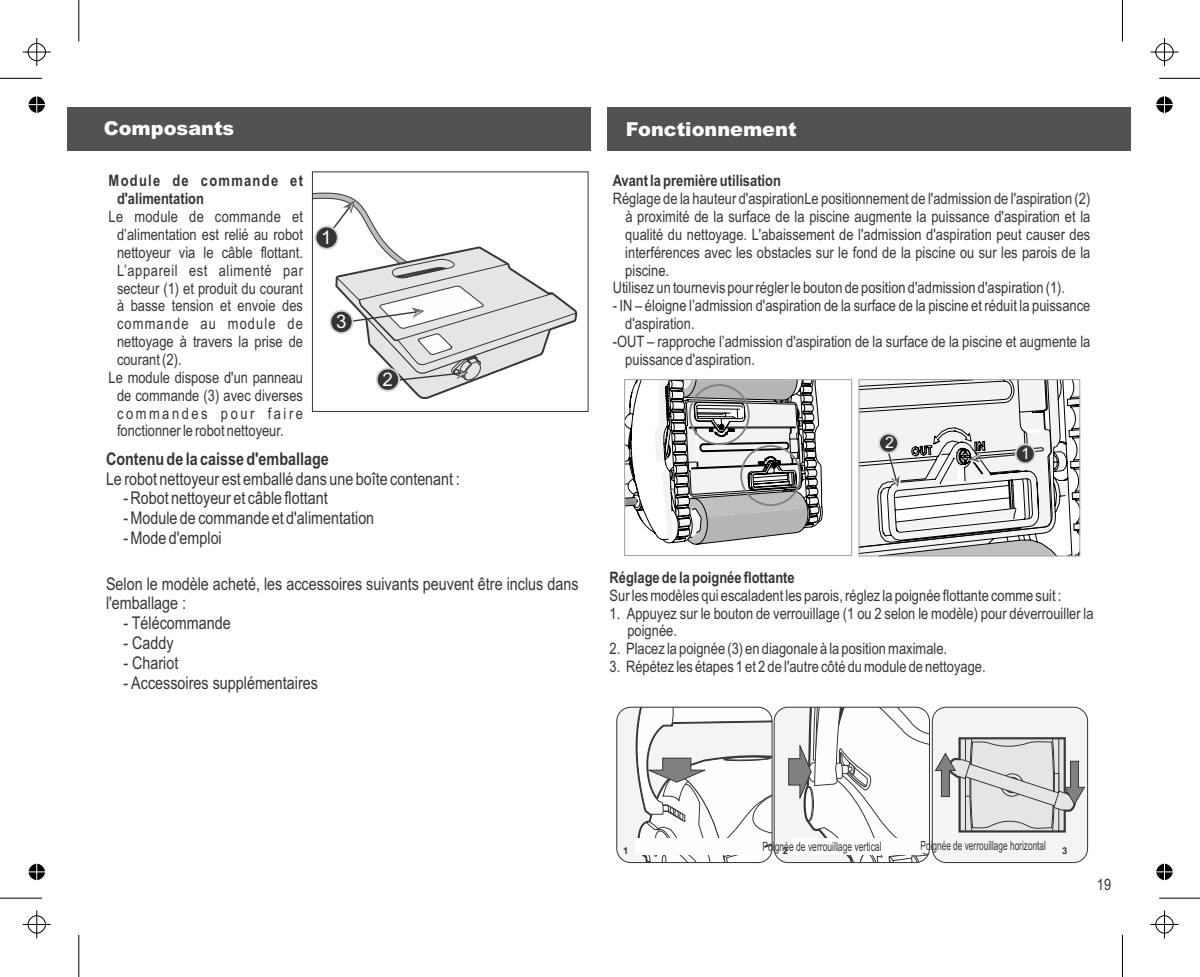
<style>
.page{position:relative;width:1200px;height:977px;background:#fff}
.page>*{position:absolute;margin:0;border:0;box-sizing:border-box;transform-origin:0 0}
.t1{font:900 19.25px "Arial";color:#fefefe}
.t2{font:18.72px "Arial";color:#fff}
.t3{font:17.5px/19.8px "Arial Narrow";color:#353535}
.t4{font:700 17.5px "Arial Narrow";color:#353535}
.t5{font:15.92px "Arial";color:#fff}
.t6{font:15.75px/17.8px "Arial Narrow";color:#353535}
.t7{font:700 15.75px "Arial Narrow";color:#353535}
.t8{font:700 15.75px/18px "Arial Narrow";letter-spacing:.08em;color:#353535}
.t9{font:15.75px "Arial Narrow";letter-spacing:.04em;color:#353535}
.t10{font:15.75px "Arial Narrow";letter-spacing:.02em;color:#353535}
.t11{font:15.75px "Arial Narrow";letter-spacing:.07em;color:#353535}
.t12{font:15.75px "Arial Narrow";letter-spacing:.16em;color:#353535}
.t13{font:12.6px "Arial Narrow";color:#353535;scale:.8 1}
.t14{font:12.6px "Arial Narrow";color:#353535;scale:.82 1}
.t15{font:700 9.45px "Arial";color:#353535}
</style>
<div class="page">
<div style="left:616px;top:706px;width:156px;height:156px;background:#f4f4f4;border-radius:14px"></div>
<svg style="left:634px;top:706px;width:138px;height:156px"></svg>
<div style="left:774px;top:706px;width:155px;height:156px;background:#f4f4f4;border-radius:14px"></div>
<svg style="left:788px;top:706px;width:296px;height:156px"></svg>
<div style="left:635px;top:837px;width:129px;height:17px;background:#fefefe"></div>
<div style="left:792px;top:837px;width:130px;height:17px;background:#fefefe"></div>
<div style="left:67px;top:107px;width:524px;height:44px;background:#525252"></div>
<div style="left:607px;top:107px;width:523px;height:44px;background:#525252"></div>
<svg style="left:625px;top:379px;width:226px;height:176px"></svg>
<svg style="left:860px;top:379px;width:220px;height:177px"></svg>
<div style="left:878px;top:432px;width:20px;height:21px;background:#353535;border:2px solid #d3d3d3;border-radius:50%"></div>
<div style="left:858px;top:379px;width:221px;height:177px;border:1px solid #a0a0a0"></div>
<svg style="left:312px;top:190px;width:265px;height:209px"></svg>
<div style="left:329px;top:310px;width:24px;height:24px;background:#353535;border:2px solid #d3d3d3;border-radius:50%"></div>
<hr style="left:0;top:897px;width:42px;height:1px;background:#000">
<hr style="left:78px;top:934px;width:1px;height:42px;background:#000">
<hr style="left:0;top:78px;width:42px;height:1px;background:#000">
<hr style="left:78px;top:0;width:1px;height:42px;background:#000">
<hr style="left:1158px;top:78px;width:41px;height:1px;background:#000">
<hr style="left:1121px;top:0;width:1px;height:42px;background:#000">
<hr style="left:1158px;top:897px;width:41px;height:1px;background:#000">
<hr style="left:1121px;top:934px;width:1px;height:42px;background:#000">
<svg style="left:23px;top:910px;width:28px;height:28px"></svg>
<svg style="left:23px;top:38px;width:28px;height:28px"></svg>
<svg style="left:1150px;top:38px;width:28px;height:28px"></svg>
<svg style="left:1150px;top:910px;width:28px;height:28px"></svg>
<svg style="left:28px;top:863px;width:18px;height:18px"></svg>
<svg style="left:28px;top:96px;width:18px;height:18px"></svg>
<svg style="left:1155px;top:96px;width:19px;height:18px"></svg>
<svg style="left:1155px;top:863px;width:19px;height:18px"></svg>
<p class="t1" style="left:104px;top:121px;width:132px">Composants</p>
<p class="t1" style="left:626px;top:122px;width:172px">Fonctionnement</p>
<p class="t8" style="left:117px;top:173px;width:187px;text-indent:-8px">Module de commande et d'alimentation</p>
<p class="t10" style="left:109px;top:211px;width:196px">Le module de commande et</p>
<p class="t6" style="left:117px;top:227px;width:187px">d’alimentation est relié au robot</p>
<p class="t6" style="left:117px;top:245px;width:187px">nettoyeur via le câble flottant.</p>
<p class="t9" style="left:117px;top:264px;width:187px">L’appareil est alimenté par</p>
<p class="t6" style="left:117px;top:280px;width:187px">secteur (1) et produit du courant</p>
<p class="t6" style="left:117px;top:298px;width:187px">à basse tension et envoie des</p>
<p class="t11" style="left:117px;top:318px;width:187px">commande au module de</p>
<p class="t6" style="left:117px;top:334px;width:187px">nettoyage à travers la prise de</p>
<p class="t6" style="left:117px;top:352px;width:66px">courant (2).</p>
<p class="t6" style="left:109px;top:370px;width:196px">Le module dispose d'un panneau</p>
<p class="t6" style="left:117px;top:387px;width:187px">de commande (3) avec diverses</p>
<p class="t12" style="left:117px;top:407px;width:187px">commandes pour faire</p>
<p class="t6" style="left:117px;top:423px;width:168px">fonctionner le robot nettoyeur.</p>
<p class="t4" style="left:106px;top:452px;width:224px">Contenu de la caisse d'emballage</p>
<p class="t3" style="left:106px;top:470px;width:355px">Le robot nettoyeur est emballé dans une boîte contenant :</p>
<p class="t3" style="left:123px;top:490px;width:206px">- Robot nettoyeur et câble flottant</p>
<p class="t3" style="left:123px;top:509px;width:252px">- Module de commande et d'alimentation</p>
<p class="t3" style="left:123px;top:529px;width:100px">- Mode d'emploi</p>
<p class="t3" style="left:106px;top:575px;width:474px">Selon le modèle acheté, les accessoires suivants peuvent être inclus dans l'emballage :</p>
<p class="t3" style="left:123px;top:614px;width:109px">- Télécommande</p>
<p class="t3" style="left:123px;top:634px;width:52px">- Caddy</p>
<p class="t3" style="left:123px;top:654px;width:57px">- Chariot</p>
<p class="t3" style="left:123px;top:674px;width:196px">- Accessoires supplémentaires</p>
<p class="t2" style="left:321px;top:230px;width:12px">1</p>
<p class="t2" style="left:336px;top:314px;width:12px">3</p>
<p class="t2" style="left:382px;top:372px;width:12px">2</p>
<p class="t7" style="left:612px;top:175px;width:170px">Avant la première utilisation</p>
<p class="t6" style="left:612px;top:191px;width:479px">Réglage de la hauteur d'aspirationLe positionnement de l'admission de l'aspiration (2)</p>
<p class="t6" style="left:625px;top:209px;width:466px">à proximité de la surface de la piscine augmente la puissance d'aspiration et la</p>
<p class="t6" style="left:625px;top:227px;width:466px">qualité du nettoyage. L'abaissement de l'admission d'aspiration peut causer des</p>
<p class="t6" style="left:625px;top:244px;width:466px">interférences avec les obstacles sur le fond de la piscine ou sur les parois de la</p>
<p class="t6" style="left:625px;top:262px;width:45px">piscine.</p>
<p class="t6" style="left:612px;top:280px;width:454px">Utilisez un tournevis pour régler le bouton de position d'admission d'aspiration (1).</p>
<p class="t6" style="left:612px;top:298px;width:479px">- IN – éloigne l’admission d'aspiration de la surface de la piscine et réduit la puissance</p>
<p class="t6" style="left:625px;top:316px;width:71px">d'aspiration.</p>
<p class="t6" style="left:612px;top:334px;width:479px">-OUT – rapproche l’admission d'aspiration de la surface de la piscine et augmente la</p>
<p class="t6" style="left:625px;top:351px;width:131px">puissance d'aspiration.</p>
<p class="t5" style="left:885px;top:436px;width:10px">2</p>
<p class="t5" style="left:1020px;top:447px;width:10px">1</p>
<p class="t7" style="left:609px;top:571px;width:187px">Réglage de la poignée flottante</p>
<p class="t6" style="left:609px;top:587px;width:453px">Sur les modèles qui escaladent les parois, réglez la poignée flottante comme suit :</p>
<p class="t6" style="left:627px;top:605px;width:467px;text-indent:-18px">1. Appuyez sur le bouton de verrouillage (1 ou 2 selon le modèle) pour déverrouiller la poignée.</p>
<p class="t6" style="left:609px;top:641px;width:339px">2. Placez la poignée (3) en diagonale à la position maximale.</p>
<p class="t6" style="left:609px;top:658px;width:377px">3. Répétez les étapes 1 et 2 de l'autre côté du module de nettoyage.</p>
<p class="t14" style="left:762px;top:841px;width:147px">Poignée de verrouillage vertical</p>
<p class="t13" style="left:920px;top:840px;width:158px">Poignée de verrouillage horizontal</p>
<p class="t15" style="left:623px;top:847px;width:7px">1</p>
<p class="t15" style="left:782px;top:847px;width:7px">2</p>
<p class="t15" style="left:1061px;top:847px;width:7px">3</p>
<p class="t6" style="left:1096px;top:876px;width:16px">19</p>
</div>
